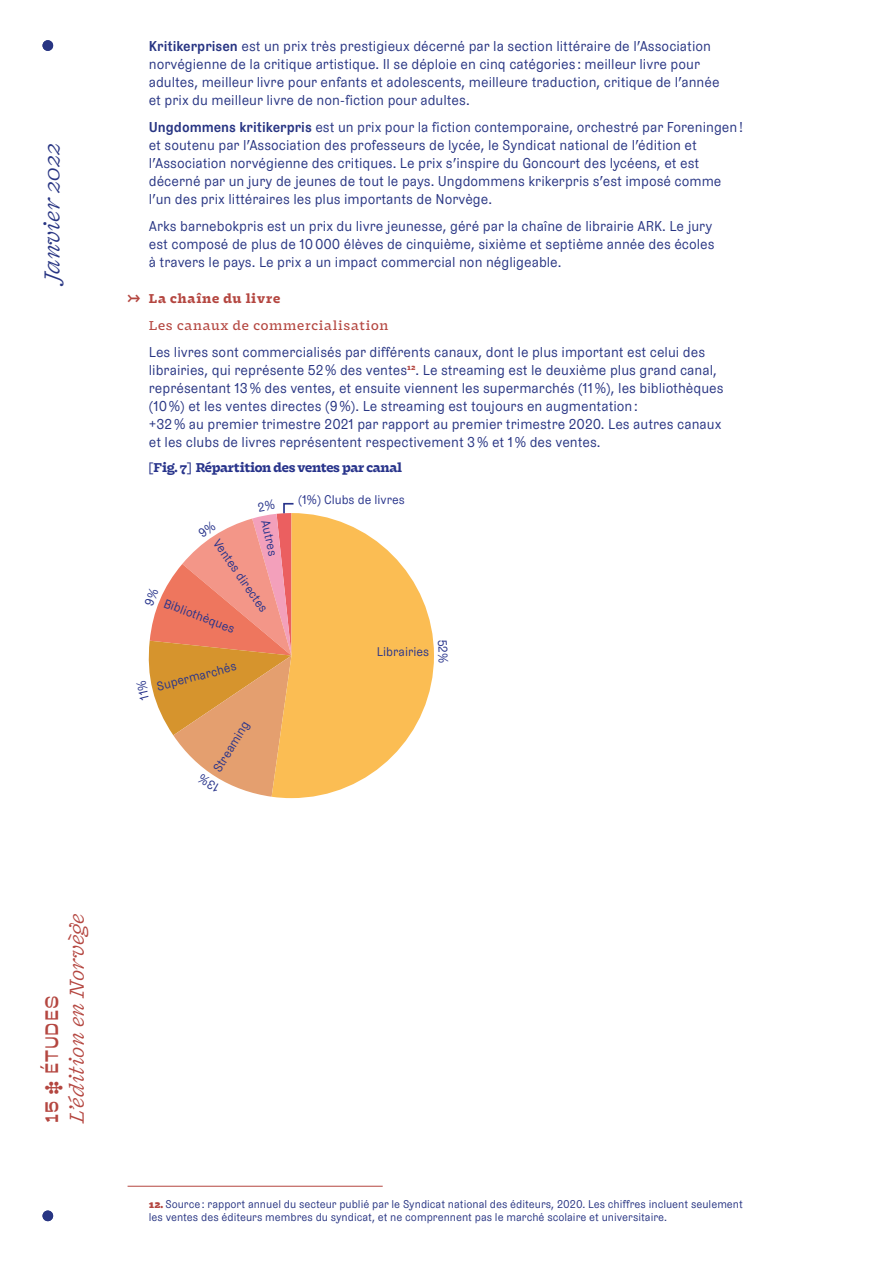
<style>
.page{position:relative;width:893px;height:1263px;background:#fff}
.page>*{position:absolute;margin:0;border:0;box-sizing:border-box;transform-origin:0 0}
.t1{font:italic 22.5px "Fragen";color:#283583}
.t2{font:italic 21px "Fragen";color:#b44640}
.t3{font:18px "Boogie School Sans";letter-spacing:.05em;color:#b44640}
.t4{font:14.25px/18px "Grey LL";color:#283583}
.t5{font:500 13.5px "Fragen";letter-spacing:.05em;color:#b44640}
.t6{font:800 13.5px "Fragen";letter-spacing:.05em;color:#b44640}
.t7{font:800 13.35px "Fragen";letter-spacing:-.025em;color:#28348b}
.t8{font:12.6px "Grey LL";color:#28348b}
.t9{font:11.25px/13.5px "Grey LL";color:#283583}
.s1{font-weight:500}
.s2{font-family:"Fragen";font-weight:900;color:#b44640}
</style>
<div class="page">
<div style="left:43px;top:40px;width:10px;height:11px;background:#283583;border-radius:50%"></div>
<div style="left:43px;top:1210px;width:10px;height:11px;background:#283583;border-radius:50%"></div>
<svg style="left:274px;top:513px;width:160px;height:285px;fill:#fbbd53"></svg>
<hr style="left:128px;top:1186px;width:255px;height:1px;background:#b44640">
<svg style="left:148px;top:502px;width:147px;height:295px"></svg>
<h1 class="t1" style="left:36px;top:283px;width:143px;rotate:-90deg">Janvier 2022</h1>
<p class="t4" style="left:149px;top:36px;width:572px"><span class="s1">Kritikerprisen</span> est un prix très prestigieux décerné par la section littéraire de l’Association norvégienne de la critique artistique. Il se déploie en cinq catégories : meilleur livre pour adultes, meilleur livre pour enfants et adolescents, meilleure traduction, critique de l’année et prix du meilleur livre de non-fiction pour adultes.</p>
<p class="t4" style="left:149px;top:117px;width:596px"><span class="s1">Ungdommens kritikerpris</span> est un prix pour la fiction contemporaine, orchestré par Foreningen! et soutenu par l’Association des professeurs de lycée, le Syndicat national de l’édition et l’Association norvégienne des critiques. Le prix s’inspire du Goncourt des lycéens, et est décerné par un jury de jeunes de tout le pays. Ungdommens krikerpris s’est imposé comme l’un des prix littéraires les plus importants de Norvège.</p>
<p class="t4" style="left:149px;top:216px;width:567px">Arks barnebokpris est un prix du livre jeunesse, géré par la chaîne de librairie ARK. Le jury est composé de plus de 10000 élèves de cinquième, sixième et septième année des écoles à travers le pays. Le prix a un impact commercial non négligeable.</p>
<p class="t6" style="left:128px;top:288px;width:154px">↣ La chaîne du livre</p>
<p class="t5" style="left:149px;top:316px;width:241px">Les canaux de commercialisation</p>
<p class="t4" style="left:149px;top:342px;width:576px">Les livres sont commercialisés par différents canaux, dont le plus important est celui des librairies, qui représente 52% des ventes<sup>12</sup>. Le streaming est le deuxième plus grand canal, représentant 13% des ventes, et ensuite viennent les supermarchés (11%), les bibliothèques (10%) et les ventes directes (9%). Le streaming est toujours en augmentation:<br>+32% au premier trimestre 2021 par rapport au premier trimestre 2020. Les autres canaux et les clubs de livres représentent respectivement 3% et 1% des ventes.</p>
<p class="t7" style="left:149px;top:457px;width:254px">[Fig. 7] Répartition des ventes par canal</p>
<p class="t8" style="left:274px;top:518px;width:38px;rotate:77deg">Autres</p>
<p class="t8" style="left:223px;top:535px;width:87px;rotate:55deg">Ventes directes</p>
<p class="t8" style="left:168px;top:594px;width:76px;rotate:21deg">Bibliothèques</p>
<p class="t8" style="left:155px;top:678px;width:83px;rotate:-15deg">Supermarchés</p>
<p class="t8" style="left:209px;top:766px;width:59px;rotate:-59deg">Streaming</p>
<p class="t8" style="left:298px;top:490px;width:108px">(1%) Clubs de livres</p>
<p class="t8" style="left:377px;top:642px;width:54px">Librairies</p>
<h2 class="t2" style="left:62px;top:1123px;width:212px;rotate:-90deg">L’édition en Norvège</h2>
<p class="t3" style="left:41px;top:1123px;width:129px;rotate:-90deg">15 ‡ ÉTUDES</p>
<p class="t9" style="left:149px;top:1196px;width:596px"><span class="s2">12.</span> Source: rapport annuel du secteur publié par le Syndicat national des éditeurs, 2020. Les chiffres incluent seulement les ventes des éditeurs membres du syndicat, et ne comprennent pas le marché scolaire et universitaire.</p>
</div>
